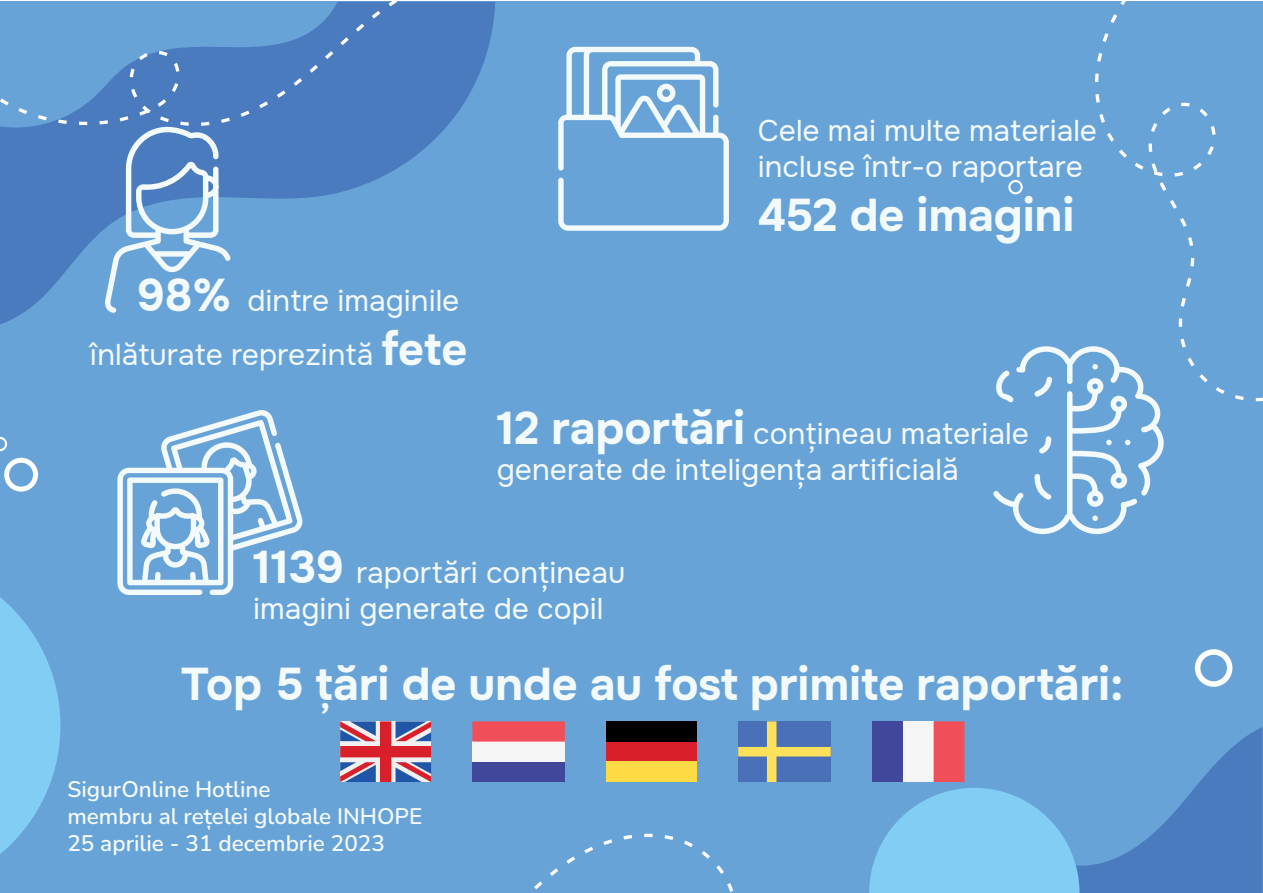
<style>
.page{position:relative;width:1263px;height:893px;background:#fff}
.page>*{position:absolute;margin:0;border:0;box-sizing:border-box;transform-origin:0 0}
.t1{font:700 45px "Onest";color:#f3fafb}
.t2{font:30px/36px "Onest";color:#f3fafb}
.t3{font:600 22.5px/27px "Nunito";color:#f3fafb}
.s1{font-weight:700;font-size:45px}
</style>
<div class="page">
<div style="left:0;top:2px;width:1262px;height:891px;background:#68a3d8"></div>
<svg style="left:0;top:126px;width:447px;height:198px"></svg>
<svg style="left:964px;top:727px;width:298px;height:166px"></svg>
<svg style="left:0;top:437px;width:7px;height:14px"></svg>
<svg style="left:1008px;top:180px;width:15px;height:14px"></svg>
<svg style="left:4px;top:458px;width:34px;height:34px"></svg>
<svg style="left:1195px;top:649px;width:37px;height:38px"></svg>
<svg style="left:0;top:1px;width:575px;height:125px;fill:#497bbe"></svg>
<svg style="left:0;top:597px;width:60px;height:257px"></svg>
<svg style="left:869px;top:788px;width:210px;height:105px"></svg>
<svg style="left:1095px;top:2px;width:168px;height:399px"></svg>
<svg style="left:534px;top:834px;width:200px;height:58px"></svg>
<svg style="left:558px;top:47px;width:171px;height:184px"></svg>
<svg style="left:104px;top:127px;width:127px;height:186px"></svg>
<svg style="left:993px;top:346px;width:171px;height:188px"></svg>
<svg style="left:117px;top:410px;width:186px;height:185px"></svg>
<svg style="left:340px;top:721px;width:91px;height:61px;background:#b5758d"></svg>
<div style="left:606px;top:721px;width:91px;height:61px;background:#d81f2a"></div>
<div style="left:606px;top:721px;width:91px;height:21px;background:#000"></div>
<div style="left:606px;top:762px;width:91px;height:20px;background:#feda45"></div>
<div style="left:872px;top:721px;width:31px;height:61px;background:#41489b"></div>
<div style="left:903px;top:721px;width:31px;height:61px;background:#f5f5f5"></div>
<div style="left:934px;top:721px;width:30px;height:61px;background:#f04e58"></div>
<div style="left:472px;top:762px;width:93px;height:20px;background:#41489b"></div>
<div style="left:472px;top:742px;width:93px;height:20px;background:#f5f5f5"></div>
<svg style="left:472px;top:721px;width:93px;height:21px;background:#ec535e"></svg>
<svg style="left:738px;top:721px;width:93px;height:61px;background:#758ca0"></svg>
<p class="t2" style="left:89px;top:274px;width:380px;line-height:54px;text-align:right"><span class="s1">98%</span> dintre imaginile înlăturate reprezintă <span class="s1">fete</span></p>
<p class="t2" style="left:758px;top:113px;width:341px">Cele mai multe materiale incluse într-o raportare</p>
<h1 class="t1" style="left:758px;top:188px;width:318px">452 de imagini</h1>
<p class="t2" style="left:497px;top:416px;width:534px"><span class="s1">12 raportări</span> conțineau materiale generate de inteligența artificială</p>
<p class="t2" style="left:253px;top:555px;width:374px"><span class="s1">1139</span> raportări conțineau imagini generate de copil</p>
<h1 class="t1" style="left:181px;top:657px;width:943px">Top 5 țări de unde au fost primite raportări:</h1>
<p class="t3" style="left:67px;top:775px;width:356px">SigurOnline Hotline<br>membru al rețelei globale INHOPE<br>25 aprilie - 31 decembrie 2023</p>
</div>
